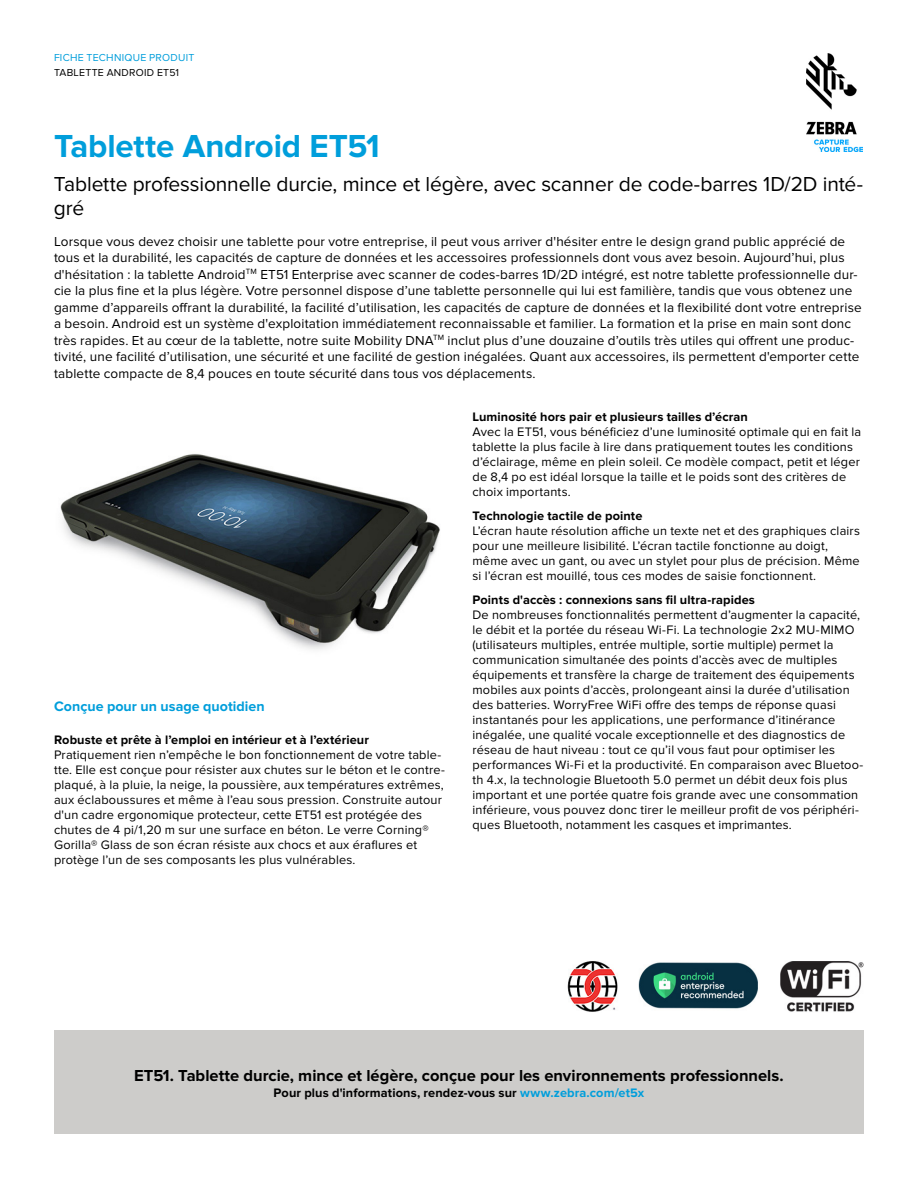
<style>
.page{position:relative;width:918px;height:1188px;background:#fff}
.page>*{position:absolute;margin:0;border:0;box-sizing:border-box;transform-origin:0 0}
.t1{font:700 33px "Proxima Nova";letter-spacing:-.005em;color:#009edb}
.t2{font:21px/24px "Proxima Nova";letter-spacing:-.01em;color:#000}
.t3{font:700 16.5px "Proxima Nova";color:#000}
.t4{font:700 14.25px "Proxima Nova";color:#009edb}
.t5{font:13.5px/16.5px "Proxima Nova";letter-spacing:.01em;color:#000}
.t6{font:12.75px/15px "Proxima Nova";letter-spacing:.015em;color:#000}
.t7{font:700 12.75px "Proxima Nova";letter-spacing:.01em;color:#000}
.t8{font:10.5px "Proxima Nova";letter-spacing:.025em;color:#009edb}
.t9{font:10.5px "Proxima Nova";letter-spacing:.03em;color:#000}
.s1{color:#009edb}
</style>
<div class="page">
<img style="left:806px;top:54px;width:56px;height:97px">
<div style="left:54px;top:1031px;width:810px;height:103px;background:#cdccca"></div>
<img style="left:567px;top:961px;width:297px;height:51px">
<img style="left:60px;top:454px;width:380px;height:195px">
<p class="t8" style="left:54px;top:52px;width:142px">FICHE TECHNIQUE PRODUIT</p>
<p class="t9" style="left:54px;top:66px;width:127px">TABLETTE ANDROID ET51</p>
<h1 class="t1" style="left:54px;top:127px;width:327px">Tablette Android ET51</h1>
<h2 class="t2" style="left:54px;top:173px;width:811px">Tablette professionnelle durcie, mince et légère, avec scanner de code-barres 1D/2D inté&shy;gré</h2>
<p class="t5" style="left:54px;top:233px;width:809px">Lorsque vous devez choisir une tablette pour votre entreprise, il peut vous arriver d'hésiter entre le design grand public apprécié de tous et la durabilité, les capacités de capture de données et les accessoires professionnels dont vous avez besoin. Aujourd’hui, plus d'hésitation : la tablette Android<sup>TM</sup> ET51 Enterprise avec scanner de codes-barres 1D/2D intégré, est notre tablette professionnelle dur&shy;cie la plus fine et la plus légère. Votre personnel dispose d’une tablette personnelle qui lui est familière, tandis que vous obtenez une gamme d’appareils offrant la durabilité, la facilité d’utilisation, les capacités de capture de données et la flexibilité dont votre entreprise a besoin. Android est un système d'exploitation immédiatement reconnaissable et familier. La formation et la prise en main sont donc très rapides. Et au cœur de la tablette, notre suite Mobility DNA<sup>TM</sup> inclut plus d’une douzaine d’outils très utiles qui offrent une produc&shy;tivité, une facilité d’utilisation, une sécurité et une facilité de gestion inégalées. Quant aux accessoires, ils permettent d'emporter cette tablette compacte de 8,4 pouces en toute sécurité dans tous vos déplacements.</p>
<p class="t4" style="left:54px;top:698px;width:212px">Conçue pour un usage quotidien</p>
<p class="t7" style="left:54px;top:733px;width:316px">Robuste et prête à l’emploi en intérieur et à l’extérieur</p>
<p class="t6" style="left:54px;top:748px;width:393px">Pratiquement rien n’empêche le bon fonctionnement de votre table&shy;tte. Elle est conçue pour résister aux chutes sur le béton et le contre&shy;plaqué, à la pluie, la neige, la poussière, aux températures extrêmes, aux éclaboussures et même à l’eau sous pression. Construite autour d'un cadre ergonomique protecteur, cette ET51 est protégée des chutes de 4 pi/1,20 m sur une surface en béton. Le verre Corning® Gorilla® Glass de son écran résiste aux chocs et aux éraflures et protège l’un de ses composants les plus vulnérables.</p>
<p class="t7" style="left:472px;top:410px;width:277px">Luminosité hors pair et plusieurs tailles d’écran</p>
<p class="t6" style="left:472px;top:425px;width:390px">Avec la ET51, vous bénéficiez d’une luminosité optimale qui en fait la tablette la plus facile à lire dans pratiquement toutes les conditions d’éclairage, même en plein soleil. Ce modèle compact, petit et léger de 8,4 po est idéal lorsque la taille et le poids sont des critères de choix importants.</p>
<p class="t7" style="left:472px;top:509px;width:171px">Technologie tactile de pointe</p>
<p class="t6" style="left:472px;top:524px;width:389px">L’écran haute résolution affiche un texte net et des graphiques clairs pour une meilleure lisibilité. L’écran tactile fonctionne au doigt, même avec un gant, ou avec un stylet pour plus de précision. Même si l’écran est mouillé, tous ces modes de saisie fonctionnent.</p>
<p class="t7" style="left:472px;top:593px;width:284px">Points d'accès : connexions sans fil ultra-rapides</p>
<p class="t6" style="left:472px;top:608px;width:392px">De nombreuses fonctionnalités permettent d’augmenter la capacité, le débit et la portée du réseau Wi-Fi. La technologie 2x2 MU-MIMO (utilisateurs multiples, entrée multiple, sortie multiple) permet la communication simultanée des points d’accès avec de multiples équipements et transfère la charge de traitement des équipements mobiles aux points d’accès, prolongeant ainsi la durée d’utilisation des batteries. WorryFree WiFi offre des temps de réponse quasi instantanés pour les applications, une performance d’itinérance inégalée, une qualité vocale exceptionnelle et des diagnostics de réseau de haut niveau : tout ce qu’il vous faut pour optimiser les performances Wi-Fi et la productivité. En comparaison avec Bluetoo&shy;th 4.x, la technologie Bluetooth 5.0 permet un débit deux fois plus important et une portée quatre fois grande avec une consommation inférieure, vous pouvez donc tirer le meilleur profit de vos périphéri&shy;ques Bluetooth, notamment les casques et imprimantes.</p>
<p class="t3" style="left:134px;top:1066px;width:651px">ET51. Tablette durcie, mince et légère, conçue pour les environnements professionnels.</p>
<p class="t7" style="left:274px;top:1085px;width:372px">Pour plus d'informations, rendez-vous sur <span class="s1">www.zebra.com/et5x</span></p>
</div>
